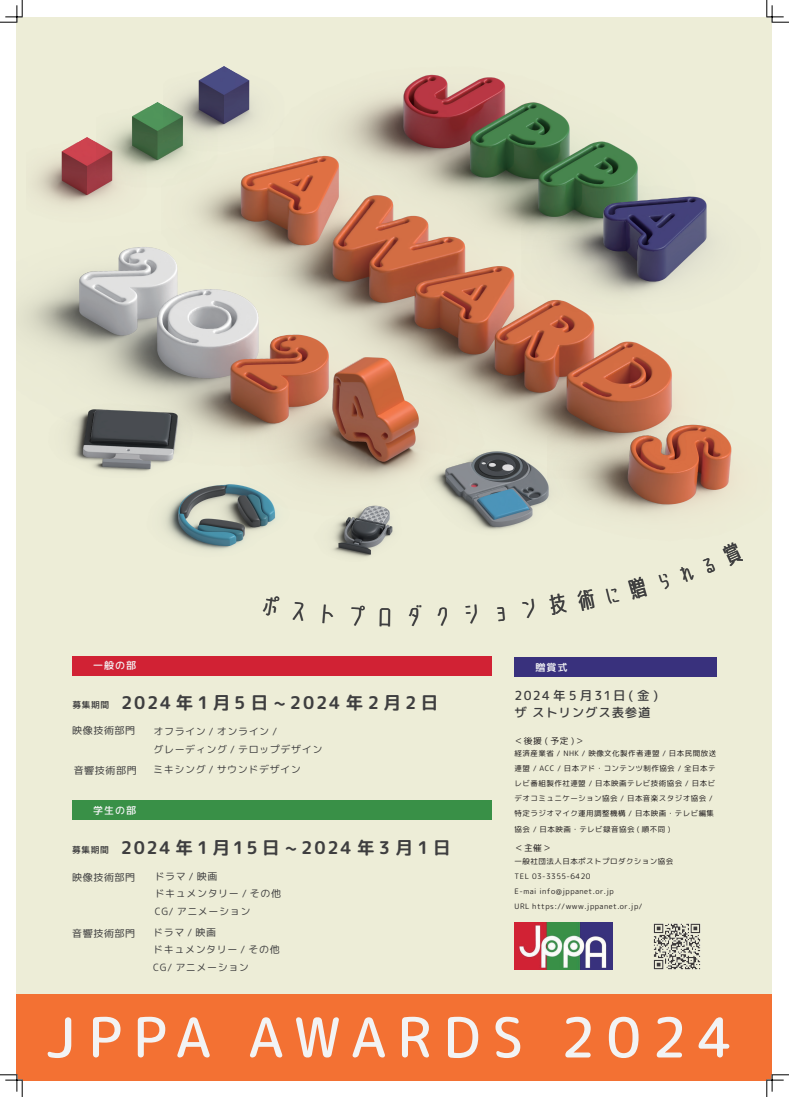
<style>
.page{position:relative;width:789px;height:1097px;background:#fff}
.page>*{position:absolute;margin:0;border:0;box-sizing:border-box;transform-origin:0 0}
.t1{font:55px "rounded mplus 1 c medium";letter-spacing:.2em;color:#f2f3f4}
.t2{font:17.5px "rounded mplus 1 c bold";letter-spacing:.23em;color:#3e3e3f}
.t3{font:12.5px/17.4px "rounded mplus 1 c medium";letter-spacing:.1em;color:#3e3e3f}
.t4{font:10px/17.5px "rounded mplus 1 c regular";letter-spacing:.06em;color:#3e3e3f}
.t5{font:10px "rounded mplus 1 c medium";letter-spacing:.1em;color:#f2f3f4}
.t6{font:8.75px "rounded mplus 1 c regular";color:#231f20}
.t7{font:8.75px "rounded mplus 1 c medium";color:#3e3e3f}
.t8{font:7.5px/15px "rounded mplus 1 c regular";letter-spacing:.06em;color:#231f20}
.s1{font-family:"rounded mplus 1 c medium";font-size:8.75px}
</style>
<div class="page">
<div style="left:17px;top:17px;width:755px;height:1063px;background:#ededd7"></div>
<img style="left:21px;top:74px;width:540px;height:366px">
<img style="left:521px;top:115px;width:191px;height:248px">
<img style="left:162px;top:77px;width:256px;height:248px">
<img style="left:547px;top:344px;width:185px;height:171px">
<img style="left:240px;top:265px;width:270px;height:212px">
<img style="left:403px;top:409px;width:187px;height:121px">
<img style="left:318px;top:477px;width:102px;height:80px">
<img style="left:163px;top:448px;width:147px;height:102px">
<img style="left:42px;top:367px;width:177px;height:143px">
<img style="left:27px;top:102px;width:121px;height:128px">
<img style="left:97px;top:74px;width:121px;height:121px">
<img style="left:163px;top:66px;width:122px;height:94px">
<div style="left:72px;top:656px;width:419px;height:19px;background:#d12234"></div>
<div style="left:514px;top:657px;width:202px;height:19px;background:#39317d"></div>
<div style="left:72px;top:800px;width:419px;height:20px;background:#399047"></div>
<img style="left:653px;top:923px;width:48px;height:47px">
<img style="left:514px;top:923px;width:98px;height:47px">
<div style="left:17px;top:994px;width:755px;height:86px;background:#f37133"></div>
<svg style="left:0;top:0;width:23px;height:23px"></svg>
<svg style="left:0;top:1074px;width:23px;height:23px"></svg>
<svg style="left:766px;top:0;width:22px;height:23px"></svg>
<svg style="left:766px;top:1074px;width:22px;height:23px"></svg>
<h3 class="t5" style="left:93px;top:658px;width:44px">一般の部</h3>
<h3 class="t5" style="left:535px;top:660px;width:34px">贈賞式</h3>
<h2 class="t2" style="left:121px;top:690px;width:318px">2024年1月5日~2024年2月2日</h2>
<h3 class="t3" style="left:514px;top:686px;width:145px">2024年5月31日(金)ザ ストリングス表参道</h3>
<p class="t7" style="left:73px;top:698px;width:38px">募集期間</p>
<h3 class="t4" style="left:72px;top:722px;width:65px">映像技術部門</h3>
<h3 class="t4" style="left:153px;top:723px;width:170px">オフライン / オンライン /<br>グレーディング / テロップデザイン</h3>
<p class="t6" style="left:514px;top:734px;width:71px">＜後援 ( 予定 )＞</p>
<p class="t8" style="left:514px;top:746px;width:203px">経済産業省 / NHK / 映像文化製作者連盟 / 日本民間放送連盟 / ACC / 日本アド・コンテンツ制作協会 / 全日本テレビ番組製作社連盟 / 日本映画テレビ技術協会 / 日本ビデオコミュニケーション協会 / 日本音楽スタジオ協会 /特定ラジオマイク運用調整機構 / 日本映画・テレビ編集協会 / 日本映画・テレビ録音協会 ( 順不同 )</p>
<p class="t8" style="left:514px;top:853px;width:160px">一般社団法人日本ポストプロダクション協会<br>TEL 03-3355-6420<br>E-mai info@jppanet.or.jp<br>URL https://www.jppanet.or.jp/</p>
<h3 class="t4" style="left:153px;top:760px;width:149px">ミキシング / サウンドデザイン</h3>
<h3 class="t4" style="left:74px;top:761px;width:64px">音響技術部門</h3>
<h3 class="t5" style="left:93px;top:803px;width:44px">学生の部</h3>
<h2 class="t2" style="left:72px;top:835px;width:380px"><span class="s1">募集期間</span> 2024年1月15日~2024年3月1日</h2>
<p class="t6" style="left:514px;top:841px;width:38px">＜主催＞</p>
<h3 class="t4" style="left:155px;top:867px;width:128px">ドラマ / 映画<br>ドキュメンタリー / その他<br>CG/ アニメーション</h3>
<h3 class="t4" style="left:153px;top:923px;width:128px">ドラマ / 映画<br>ドキュメンタリー / その他<br>CG/ アニメーション</h3>
<h3 class="t4" style="left:72px;top:868px;width:65px">映像技術部門</h3>
<h3 class="t4" style="left:72px;top:924px;width:65px">音響技術部門</h3>
<h1 class="t1" style="left:46px;top:998px;width:688px">JPPA AWARDS 2024</h1>
</div>
